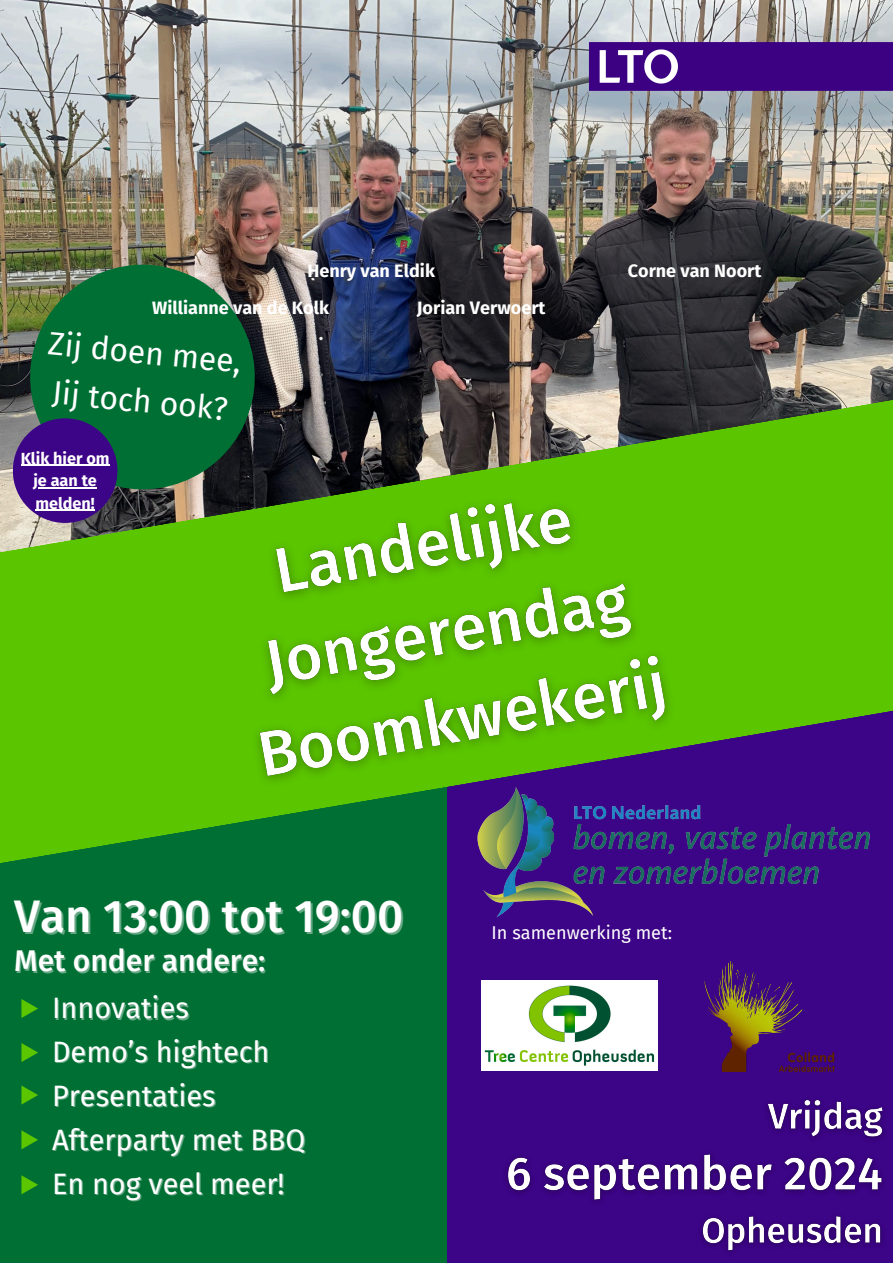
<style>
.page{position:relative;width:893px;height:1263px;background:#3c0486}
.page>*{position:absolute;margin:0;border:0;box-sizing:border-box;transform-origin:0 0}
.t1{font:500 45.75px "Fira Sans";color:#fff}
.t2{font:31.72px/48.3px "Fira Sans";color:#fff}
.t3{font:500 30px "Fira Sans";color:#fff}
.t4{font:28.88px "Fira Sans";color:#fff}
.t5{font:18.08px "Fira Sans";color:#fff}
.t6{font:700 18px/37.3px "Fira Sans";color:#fff}
.t7{font:700 16.2px/22.5px "Fira Sans";color:#fff}
</style>
<div class="page">
<div style="left:0;top:746px;width:446px;height:517px;background:#006f34"></div>
<img style="left:0;top:0;width:893px;height:377px">
<svg style="left:0;top:377px;width:893px;height:509px;fill:#5bc500"></svg>
<img style="left:461px;top:781px;width:421px;height:137px">
<img style="left:582px;top:34px;width:311px;height:64px">
<img style="left:16px;top:251px;width:253px;height:252px">
<svg style="left:21px;top:999px;width:17px;height:19px"></svg>
<svg style="left:21px;top:1043px;width:17px;height:19px"></svg>
<svg style="left:21px;top:1085px;width:17px;height:19px"></svg>
<svg style="left:21px;top:1130px;width:17px;height:19px"></svg>
<svg style="left:21px;top:1175px;width:17px;height:19px"></svg>
<div style="left:13px;top:418px;width:104px;height:105px;background:#3c0486;border-radius:50%"></div>
<img style="left:481px;top:981px;width:177px;height:89px">
<img style="left:210px;top:463px;width:477px;height:348px">
<img style="left:506px;top:1100px;width:377px;height:152px">
<hr style="left:21px;top:465px;width:89px;height:1px;background:#fff">
<hr style="left:33px;top:487px;width:64px;height:1px;background:#fff">
<hr style="left:35px;top:510px;width:60px;height:1px;background:#fff">
<img style="left:704px;top:962px;width:130px;height:109px">
<p class="t6" style="left:152px;top:252px;width:284px;text-indent:155px">Henry van Eldik<br>Willianne van de Kolk</p>
<p class="t6" style="left:417px;top:289px;width:130px">Jorian Verwoert</p>
<h5 class="t2" style="left:50px;top:320px;width:195px;rotate:5deg">Zij doen mee,<br>Jij toch ook?</h5>
<p class="t7" style="left:21px;top:447px;width:90px">Klik hier om</p>
<h4 class="t7" style="left:33px;top:469px;width:65px">je aan te melden!</h4>
<p class="t6" style="left:628px;top:252px;width:135px">Corne van Noort</p>
<h5 class="t1" style="left:14px;top:889px;width:390px">Van 13:00 tot 19:00</h5>
<p class="t3" style="left:14px;top:943px;width:253px">Met onder andere:</p>
<h2 class="t4" style="left:52px;top:991px;width:138px">Innovaties</h2>
<h3 class="t4" style="left:52px;top:1035px;width:219px">Demo’s hightech</h3>
<p class="t4" style="left:52px;top:1079px;width:165px">Presentaties</p>
<h6 class="t4" style="left:52px;top:1123px;width:255px">Afterparty met BBQ</h6>
<p class="t4" style="left:52px;top:1167px;width:234px">En nog veel meer!</p>
<h5 class="t5" style="left:491px;top:922px;width:182px">In samenwerking met:</h5>
</div>
